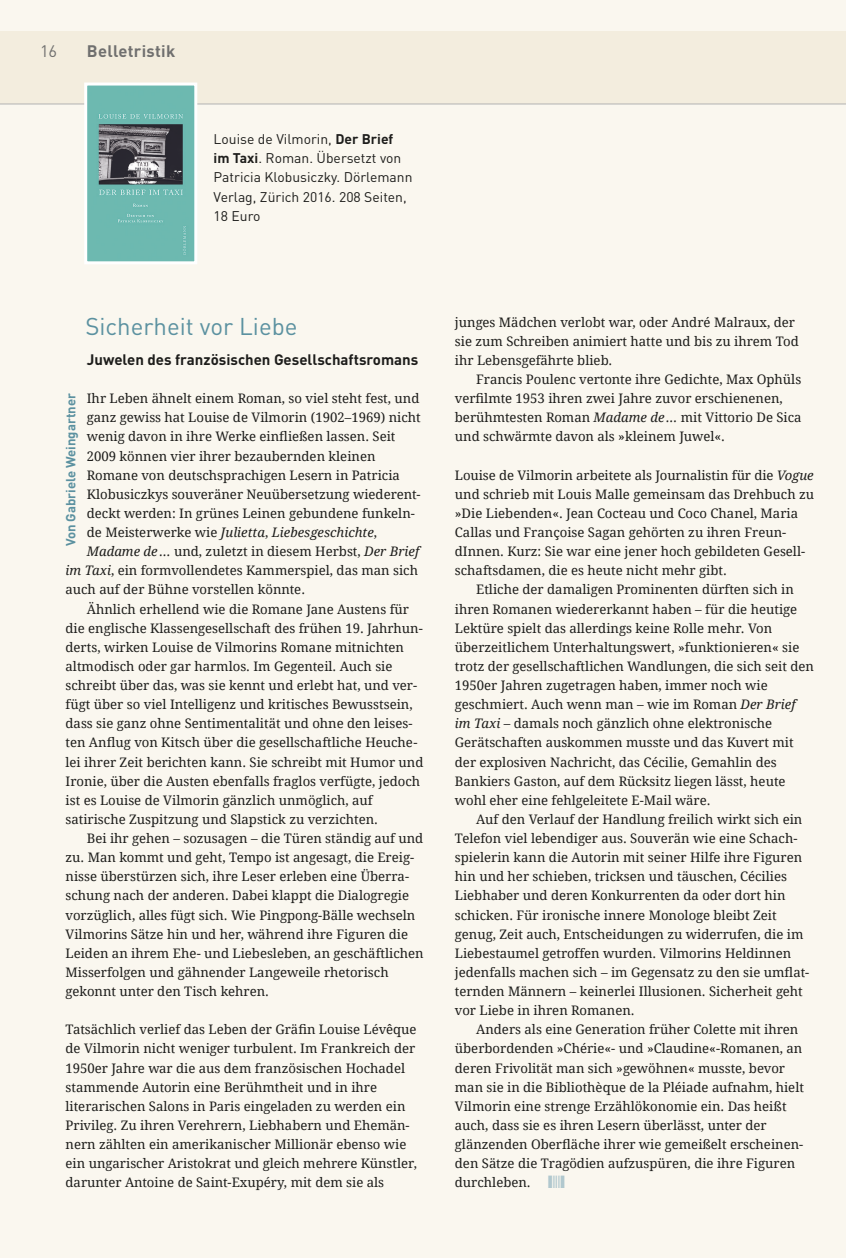
<style>
.page{position:relative;width:846px;height:1258px;background:#fff}
.page>*{position:absolute;margin:0;border:0;box-sizing:border-box;transform-origin:0 0}
.t1{font:24px "DINOT";color:#5b91a0}
.t2{font:700 16.5px "DINOT";letter-spacing:.02em;color:#70706f}
.t3{font:16.5px "DINOT";color:#70706f}
.t4{font:700 15px "DINOT";color:#1d1d1b}
.t5{font:13.8px/19px "DINOT";color:#1d1d1b}
.t6{font:13.2px/19px "Droid Serif";color:#1d1d1b}
.t7{font:italic 13.2px "Droid Serif";color:#1d1d1b}
.t8{font:700 13.2px "DINOT";color:#5b91a0}
.s1{font-weight:700}
.s2{font-style:normal}
.s3{font-style:italic}
</style>
<div class="page">
<div style="left:0;top:0;width:845px;height:1258px;background:#faf7ef"></div>
<div style="left:0;top:32px;width:845px;height:72px;background:#f3edde"></div>
<hr style="left:0;top:104px;width:845px;height:1px;background:#b2b2b2">
<img style="left:88px;top:87px;width:105px;height:173px">
<div style="left:84px;top:83px;width:113px;height:181px;border:3px solid #fff"></div>
<p class="t3" style="left:40px;top:40px;width:19px">16</p>
<p class="t2" style="left:87px;top:40px;width:90px">Belletristik</p>
<p class="t5" style="left:213px;top:129px;width:200px">Louise de Vilmorin, <span class="s1">Der Brief im Taxi</span>. Roman. Übersetzt von<br>Patricia Klobusiczky. Dörlemann<br>Verlag, Zürich 2016. 208 Seiten,<br>18 Euro</p>
<h1 class="t1" style="left:85px;top:310px;width:214px">Sicherheit vor Liebe</h1>
<p class="t4" style="left:87px;top:349px;width:333px">Juwelen des französischen Gesellschaftsromans</p>
<p class="t6" style="left:87px;top:389px;width:334px">Ihr Leben ähnelt einem Roman, so viel steht fest, und</p>
<p class="t6" style="left:87px;top:408px;width:335px">ganz gewiss hat Louise de Vilmorin (1902–1969) nicht</p>
<p class="t6" style="left:87px;top:427px;width:310px">wenig davon in ihre Werke einfließen lassen. Seit</p>
<p class="t6" style="left:87px;top:446px;width:290px">2009 können vier ihrer bezaubernden kleinen</p>
<p class="t6" style="left:87px;top:465px;width:314px">Romane von deutschsprachigen Lesern in Patricia</p>
<p class="t6" style="left:87px;top:485px;width:335px">Klobusiczkys souveräner Neuübersetzung wiederent-</p>
<p class="t6" style="left:87px;top:504px;width:329px">deckt werden: In grünes Leinen gebundene funkeln-</p>
<p class="t7" style="left:87px;top:524px;width:292px"><span class="s2">de Meisterwerke wie</span> Julietta<span class="s2">,</span> Liebesgeschichte<span class="s2">,</span></p>
<p class="t6" style="left:87px;top:542px;width:334px"><span class="s3">Madame de…</span> und, zuletzt in diesem Herbst, <span class="s3">Der Brief</span></p>
<p class="t6" style="left:66px;top:561px;width:354px"><span class="s3">im Taxi</span>, ein formvollendetes Kammerspiel, das man sich</p>
<p class="t6" style="left:66px;top:580px;width:241px">auch auf der Bühne vorstellen könnte.</p>
<p class="t6" style="left:87px;top:599px;width:324px">Ähnlich erhellend wie die Romane Jane Austens für</p>
<p class="t6" style="left:66px;top:618px;width:359px">die englische Klassengesellschaft des frühen 19. Jahrhun-</p>
<p class="t6" style="left:66px;top:638px;width:340px">derts, wirken Louise de Vilmorins Romane mitnichten</p>
<p class="t6" style="left:66px;top:657px;width:328px">altmodisch oder gar harmlos. Im Gegenteil. Auch sie</p>
<p class="t6" style="left:66px;top:676px;width:353px">schreibt über das, was sie kennt und erlebt hat, und ver-</p>
<p class="t6" style="left:66px;top:695px;width:348px">fügt über so viel Intelligenz und kritisches Bewusstsein,</p>
<p class="t6" style="left:66px;top:714px;width:348px">dass sie ganz ohne Sentimentalität und ohne den leises-</p>
<p class="t6" style="left:66px;top:733px;width:353px">ten Anflug von Kitsch über die gesellschaftliche Heuche-</p>
<p class="t6" style="left:66px;top:752px;width:359px">lei ihrer Zeit berichten kann. Sie schreibt mit Humor und</p>
<p class="t6" style="left:66px;top:771px;width:356px">Ironie, über die Austen ebenfalls fraglos verfügte, jedoch</p>
<p class="t6" style="left:66px;top:791px;width:308px">ist es Louise de Vilmorin gänzlich unmöglich, auf</p>
<p class="t6" style="left:66px;top:810px;width:314px">satirische Zuspitzung und Slapstick zu verzichten.</p>
<p class="t6" style="left:87px;top:829px;width:338px">Bei ihr gehen – sozusagen – die Türen ständig auf und</p>
<p class="t6" style="left:66px;top:848px;width:350px">zu. Man kommt und geht, Tempo ist angesagt, die Ereig-</p>
<p class="t6" style="left:66px;top:867px;width:345px">nisse überstürzen sich, ihre Leser erleben eine Überra-</p>
<p class="t6" style="left:66px;top:886px;width:345px">schung nach der anderen. Dabei klappt die Dialogregie</p>
<p class="t6" style="left:66px;top:905px;width:351px">vorzüglich, alles fügt sich. Wie Pingpong-Bälle wechseln</p>
<p class="t6" style="left:66px;top:924px;width:344px">Vilmorins Sätze hin und her, während ihre Figuren die</p>
<p class="t6" style="left:66px;top:944px;width:359px">Leiden an ihrem Ehe- und Liebesleben, an geschäftlichen</p>
<p class="t6" style="left:66px;top:963px;width:324px">Misserfolgen und gähnender Langeweile rhetorisch</p>
<p class="t6" style="left:66px;top:982px;width:205px">gekonnt unter den Tisch kehren.</p>
<p class="t6" style="left:66px;top:1020px;width:353px">Tatsächlich verlief das Leben der Gräfin Louise Lévêque de Vilmorin nicht weniger turbulent. Im Frankreich der 1950er Jahre war die aus dem französischen Hochadel stammende Autorin eine Berühmtheit und in ihre literarischen Salons in Paris eingeladen zu werden ein Privileg. Zu ihren Verehrern, Liebhabern und Ehemän&shy;nern zählten ein amerikanischer Millionär ebenso wie ein ungarischer Aristokrat und gleich mehrere Künstler, darunter Antoine de Saint-Exupéry, mit dem sie als</p>
<p class="t8" style="left:62px;top:546px;width:155px;rotate:-90deg">Von Gabriele Weingartner</p>
<p class="t6" style="left:455px;top:312px;width:345px">junges Mädchen verlobt war, oder André Malraux, der sie zum Schreiben animiert hatte und bis zu ihrem Tod ihr Lebensgefährte blieb.</p>
<p class="t6" style="left:455px;top:370px;width:348px;text-indent:21px">Francis Poulenc vertonte ihre Gedichte, Max Ophüls verfilmte 1953 ihren zwei Jahre zuvor erschienenen, berühmtesten Roman <span class="s3">Madame de…</span> mit Vittorio De Sica und schwärmte davon als »kleinem Juwel«.</p>
<p class="t6" style="left:455px;top:465px;width:360px">Louise de Vilmorin arbeitete als Journalistin für die <span class="s3">Vogue</span></p>
<p class="t6" style="left:455px;top:485px;width:361px">und schrieb mit Louis Malle gemeinsam das Drehbuch zu</p>
<p class="t6" style="left:455px;top:504px;width:344px">»Die Liebenden«. Jean Cocteau und Coco Chanel, Maria</p>
<p class="t6" style="left:455px;top:523px;width:333px">Callas und Françoise Sagan gehörten zu ihren Freun-</p>
<p class="t6" style="left:455px;top:542px;width:352px">dInnen. Kurz: Sie war eine jener hoch gebildeten Gesell-</p>
<p class="t6" style="left:455px;top:561px;width:273px">schaftsdamen, die es heute nicht mehr gibt.</p>
<p class="t6" style="left:476px;top:580px;width:319px">Etliche der damaligen Prominenten dürften sich in</p>
<p class="t6" style="left:455px;top:599px;width:344px">ihren Romanen wiedererkannt haben – für die heutige</p>
<p class="t6" style="left:455px;top:618px;width:319px">Lektüre spielt das allerdings keine Rolle mehr. Von</p>
<p class="t6" style="left:455px;top:638px;width:346px">überzeitlichem Unterhaltungswert, »funktionieren« sie</p>
<p class="t6" style="left:455px;top:657px;width:360px">trotz der gesellschaftlichen Wandlungen, die sich seit den</p>
<p class="t6" style="left:455px;top:676px;width:314px">1950er Jahren zugetragen haben, immer noch wie</p>
<p class="t6" style="left:455px;top:695px;width:342px">geschmiert. Auch wenn man – wie im Roman <span class="s3">Der Brief</span></p>
<p class="t6" style="left:455px;top:714px;width:319px"><span class="s3">im Taxi</span> – damals noch gänzlich ohne elektronische</p>
<p class="t6" style="left:455px;top:733px;width:340px">Gerätschaften auskommen musste und das Kuvert mit</p>
<p class="t6" style="left:455px;top:752px;width:323px">der explosiven Nachricht, das Cécilie, Gemahlin des</p>
<p class="t6" style="left:455px;top:771px;width:332px">Bankiers Gaston, auf dem Rücksitz liegen lässt, heute</p>
<p class="t6" style="left:455px;top:791px;width:257px">wohl eher eine fehlgeleitete E-Mail wäre.</p>
<p class="t6" style="left:476px;top:810px;width:327px">Auf den Verlauf der Handlung freilich wirkt sich ein</p>
<p class="t6" style="left:455px;top:829px;width:344px">Telefon viel lebendiger aus. Souverän wie eine Schach-</p>
<p class="t6" style="left:455px;top:848px;width:348px">spielerin kann die Autorin mit seiner Hilfe ihre Figuren</p>
<p class="t6" style="left:455px;top:867px;width:333px">hin und her schieben, tricksen und täuschen, Cécilies</p>
<p class="t6" style="left:455px;top:886px;width:332px">Liebhaber und deren Konkurrenten da oder dort hin</p>
<p class="t6" style="left:455px;top:905px;width:323px">schicken. Für ironische innere Monologe bleibt Zeit</p>
<p class="t6" style="left:455px;top:924px;width:350px">genug, Zeit auch, Entscheidungen zu widerrufen, die im</p>
<p class="t6" style="left:455px;top:944px;width:338px">Liebestaumel getroffen wurden. Vilmorins Heldinnen</p>
<p class="t6" style="left:455px;top:963px;width:355px">jedenfalls machen sich – im Gegensatz zu den sie umflat-</p>
<p class="t6" style="left:455px;top:982px;width:349px">ternden Männern – keinerlei Illusionen. Sicherheit geht</p>
<p class="t6" style="left:455px;top:1001px;width:181px">vor Liebe in ihren Romanen.</p>
<p class="t6" style="left:476px;top:1020px;width:323px">Anders als eine Generation früher Colette mit ihren</p>
<p class="t6" style="left:455px;top:1039px;width:349px">überbordenden »Chérie«- und »Claudine«-Romanen, an</p>
<p class="t6" style="left:455px;top:1058px;width:331px">deren Frivolität man sich »gewöhnen« musste, bevor</p>
<p class="t6" style="left:455px;top:1077px;width:350px">man sie in die Bibliothèque de la Pléiade aufnahm, hielt</p>
<p class="t6" style="left:455px;top:1096px;width:333px">Vilmorin eine strenge Erzählökonomie ein. Das heißt</p>
<p class="t6" style="left:455px;top:1116px;width:313px">auch, dass sie es ihren Lesern überlässt, unter der</p>
<p class="t6" style="left:455px;top:1135px;width:350px">glänzenden Oberfläche ihrer wie gemeißelt erscheinen-</p>
<p class="t6" style="left:455px;top:1154px;width:342px">den Sätze die Tragödien aufzuspüren, die ihre Figuren</p>
<p class="t6" style="left:455px;top:1173px;width:77px">durchleben.</p>
</div>
